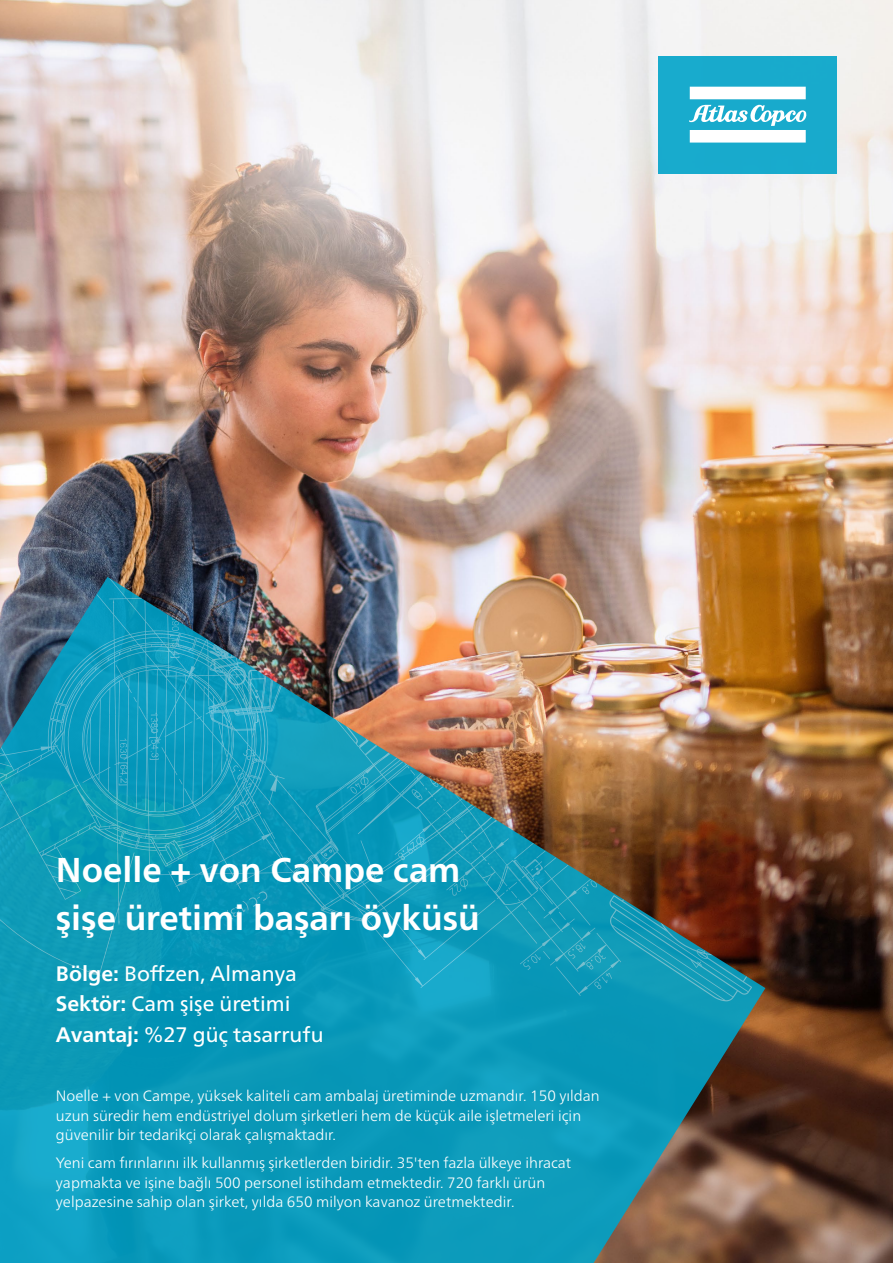
<style>
.page{position:relative;width:893px;height:1263px;background:#fff}
.page>*{position:absolute;margin:0;border:0;box-sizing:border-box;transform-origin:0 0}
.t1{font:700 34.5px/48px "Neue Frutiger World";color:#fff}
.t2{font:21px/30.8px "Neue Frutiger World";color:#fff}
.t3{font:300 15px/19.5px "Neue Frutiger World";color:#fff}
.s1{font-weight:700}
</style>
<div class="page">
<img style="left:0;top:0;width:893px;height:1263px">
<div style="left:658px;top:56px;width:179px;height:117px;background:#18aacc"></div>
<svg style="left:690px;top:87px;width:116px;height:12px"></svg>
<svg style="left:689px;top:105px;width:118px;height:38px"></svg>
<img style="left:0;top:577px;width:765px;height:686px">
<img style="left:0;top:578px;width:399px;height:403px">
<svg style="left:0;top:600px;width:282px;height:251px;background:#258ca7"></svg>
<img style="left:145px;top:725px;width:607px;height:276px">
<img style="left:151px;top:617px;width:28px;height:105px">
<img style="left:236px;top:676px;width:4px;height:95px">
<img style="left:120px;top:738px;width:7px;height:15px">
<h1 class="t1" style="left:56px;top:846px;width:425px">Noelle + von Campe cam şişe üretimi başarı öyküsü</h1>
<h2 class="t2" style="left:56px;top:958px;width:269px"><span class="s1">Bölge:</span> Boffzen, Almanya<br><span class="s1">Sektör:</span> Cam şişe üretimi<br><span class="s1">Avantaj:</span> %27 güç tasarrufu</h2>
<p class="t3" style="left:56px;top:1086px;width:545px">Noelle + von Campe, yüksek kaliteli cam ambalaj üretiminde uzmandır. 150 yıldan uzun süredir hem endüstriyel dolum şirketleri hem de küçük aile işletmeleri için güvenilir bir tedarikçi olarak çalışmaktadır.</p>
<p class="t3" style="left:56px;top:1153px;width:517px">Yeni cam fırınlarını ilk kullanmış şirketlerden biridir. 35'ten fazla ülkeye ihracat yapmakta ve işine bağlı 500 personel istihdam etmektedir. 720 farklı ürün yelpazesine sahip olan şirket, yılda 650 milyon kavanoz üretmektedir.</p>
</div>
